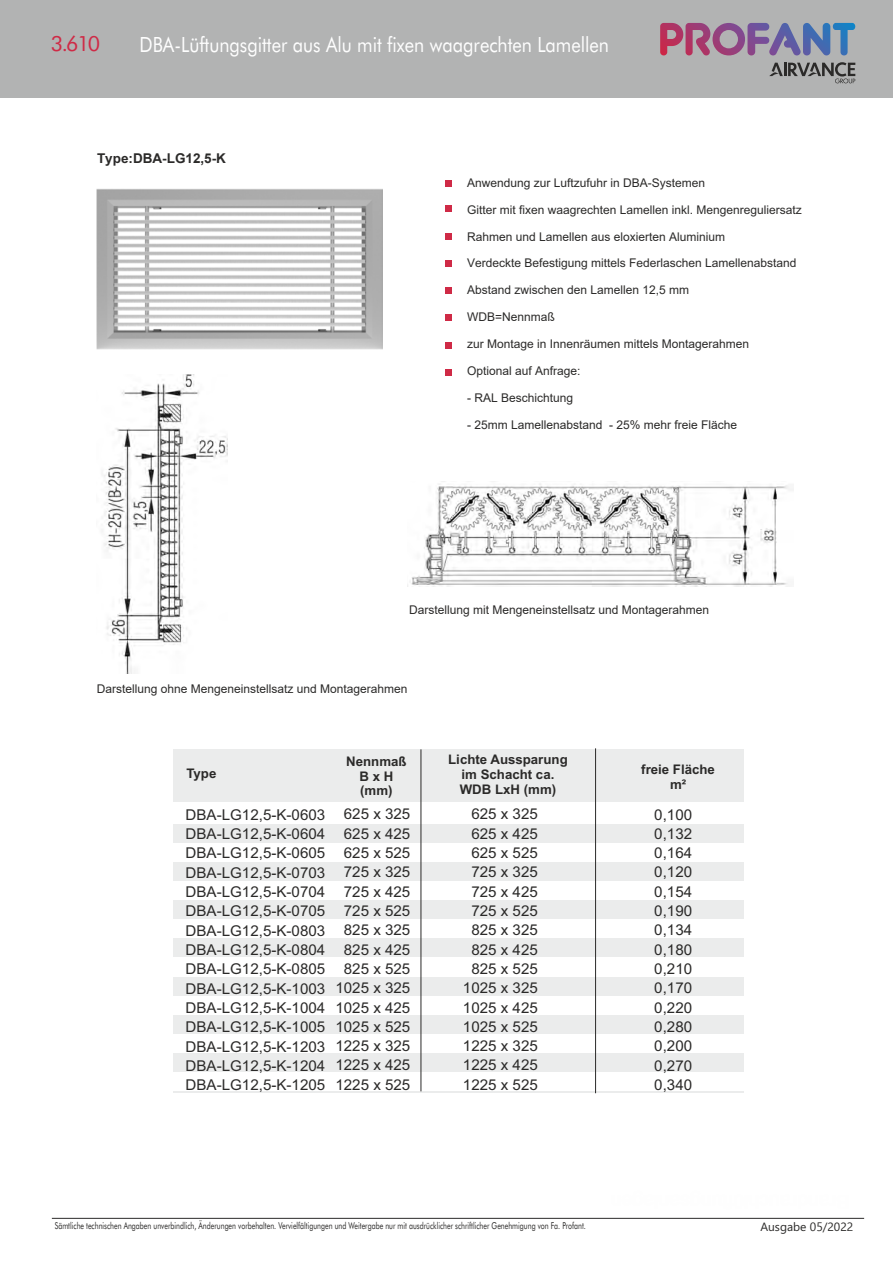
<style>
.page{position:relative;width:893px;height:1263px;background:#fff}
.page>*{position:absolute;margin:0;border:0;box-sizing:border-box;transform-origin:0 0}
.t1{font:21px "Futura BT";color:#fefefe;scale:.87 1}
.t2{font:21px "Futura BT";color:#cf2a46}
.t3{font:14.85px/19.4px "Arial";color:#2b2a29;text-align:justify}
.t4{font:700 13.5px "Arial";color:#2b2a29}
.t5{font:700 13.2px/14.9px "Arial";color:#2b2a29;text-align:center}
.t6{font:12px "Arial";color:#2b2a29}
.t7{font:12px "Ebrima";color:#2b2a29}
.t8{font:9.45px "Futura BT";color:#2b2a29;scale:.74 1}
</style>
<div class="page">
<hr style="left:52px;top:1218px;width:812px;height:1px;background:#2b2a29">
<svg style="left:445px;top:180px;width:6px;height:6px"></svg>
<svg style="left:445px;top:261px;width:6px;height:6px"></svg>
<div style="left:0;top:0;width:893px;height:98px;background:#b2b3b3"></div>
<svg style="left:445px;top:206px;width:6px;height:6px"></svg>
<svg style="left:445px;top:233px;width:6px;height:6px"></svg>
<svg style="left:445px;top:288px;width:6px;height:6px"></svg>
<svg style="left:445px;top:315px;width:6px;height:6px"></svg>
<svg style="left:445px;top:342px;width:6px;height:6px"></svg>
<svg style="left:445px;top:369px;width:6px;height:6px"></svg>
<div style="left:173px;top:938px;width:570px;height:19px;background:#ebecec"></div>
<div style="left:173px;top:900px;width:570px;height:19px;background:#ebecec"></div>
<div style="left:173px;top:862px;width:570px;height:19px;background:#ebecec"></div>
<div style="left:173px;top:977px;width:570px;height:18px;background:#ebecec"></div>
<div style="left:173px;top:1015px;width:570px;height:18px;background:#ebecec"></div>
<div style="left:173px;top:1053px;width:570px;height:19px;background:#ebecec"></div>
<hr style="left:173px;top:1091px;width:570px;height:2px;background:#ebecec">
<div style="left:173px;top:749px;width:570px;height:53px;background:#ebecec"></div>
<div style="left:173px;top:824px;width:570px;height:18px;background:#ebecec"></div>
<hr style="left:595px;top:748px;width:1px;height:345px;background:#2b2a29">
<hr style="left:421px;top:749px;width:1px;height:342px;background:#2b2a29">
<svg style="left:660px;top:23px;width:19px;height:32px"></svg>
<svg style="left:833px;top:23px;width:21px;height:32px"></svg>
<svg style="left:686px;top:23px;width:138px;height:32px"></svg>
<svg style="left:769px;top:62px;width:86px;height:21px"></svg>
<img style="left:96px;top:189px;width:287px;height:160px">
<img style="left:102px;top:375px;width:125px;height:298px">
<img style="left:407px;top:481px;width:386px;height:106px">
<h1 class="t2" style="left:51px;top:36px;width:51px">3.610</h1>
<h1 class="t1" style="left:139px;top:36px;width:541px">DBA-Lüftungsgitter aus Alu mit fixen waagrechten Lamellen</h1>
<p class="t4" style="left:97px;top:153px;width:131px">Type:DBA-LG12,5-K</p>
<p class="t6" style="left:467px;top:178px;width:240px">Anwendung zur Luftzufuhr in DBA-Systemen</p>
<p class="t6" style="left:467px;top:205px;width:336px">Gitter mit fixen waagrechten Lamellen inkl. Mengenreguliersatz</p>
<p class="t6" style="left:467px;top:228px;width:260px">Rahmen und Lamellen aus eloxierten Aluminium</p>
<p class="t6" style="left:467px;top:259px;width:331px">Verdeckte Befestigung mittels Federlaschen Lamellenabstand</p>
<p class="t6" style="left:467px;top:282px;width:224px">Abstand zwischen den Lamellen 12,5 mm</p>
<p class="t6" style="left:467px;top:309px;width:89px">WDB=Nennmaß</p>
<p class="t6" style="left:467px;top:339px;width:284px">zur Montage in Innenräumen mittels Montagerahmen</p>
<p class="t6" style="left:467px;top:362px;width:115px">Optional auf Anfrage:</p>
<p class="t6" style="left:467px;top:389px;width:108px">- RAL Beschichtung</p>
<p class="t6" style="left:467px;top:416px;width:272px">- 25mm Lamellenabstand - 25% mehr freie Fläche</p>
<p class="t6" style="left:409px;top:602px;width:302px">Darstellung mit Mengeneinstellsatz und Montagerahmen</p>
<p class="t6" style="left:97px;top:680px;width:312px">Darstellung ohne Mengeneinstellsatz und Montagerahmen</p>
<p class="t5" style="left:346px;top:755px;width:62px">Nennmaß<br>B x H (mm)</p>
<p class="t3" style="left:186px;top:806px;width:226px">DBA-LG12,5-K-0603 625 x 325<br>DBA-LG12,5-K-0604 625 x 425<br>DBA-LG12,5-K-0605 625 x 525<br>DBA-LG12,5-K-0703 725 x 325<br>DBA-LG12,5-K-0704 725 x 425<br>DBA-LG12,5-K-0705 725 x 525<br>DBA-LG12,5-K-0803 825 x 325<br>DBA-LG12,5-K-0804 825 x 425<br>DBA-LG12,5-K-0805 825 x 525<br>DBA-LG12,5-K-1003 1025 x 325<br>DBA-LG12,5-K-1004 1025 x 425<br>DBA-LG12,5-K-1005 1025 x 525<br>DBA-LG12,5-K-1203 1225 x 325<br>DBA-LG12,5-K-1204 1225 x 425<br>DBA-LG12,5-K-1205 1225 x 525</p>
<p class="t5" style="left:186px;top:767px;width:31px">Type</p>
<p class="t5" style="left:448px;top:753px;width:121px">Lichte Aussparung im Schacht ca.<br>WDB LxH (mm)</p>
<p class="t5" style="left:641px;top:763px;width:75px">freie Fläche m²</p>
<p class="t3" style="left:654px;top:806px;width:39px">0,100<br>0,132<br>0,164<br>0,120<br>0,154<br>0,190<br>0,134<br>0,180<br>0,210<br>0,170<br>0,220<br>0,280<br>0,200<br>0,270<br>0,340</p>
<p class="t3" style="left:463px;top:806px;width:76px;text-align:center">625 x 325<br>625 x 425<br>625 x 525<br>725 x 325<br>725 x 425<br>725 x 525<br>825 x 325<br>825 x 425<br>825 x 525<br>1025 x 325<br>1025 x 425<br>1025 x 525<br>1225 x 325<br>1225 x 425<br>1225 x 525</p>
<p class="t8" style="left:55px;top:1222px;width:719px">Sämtliche technischen Angaben unverbindlich, Änderungen vorbehalten. Vervielfältigungen und Weitergabe nur mit ausdrücklicher schriftlicher Genehmigung von Fa. Profant.</p>
<p class="t7" style="left:760px;top:1222px;width:94px">Ausgabe 05/2022</p>
</div>
